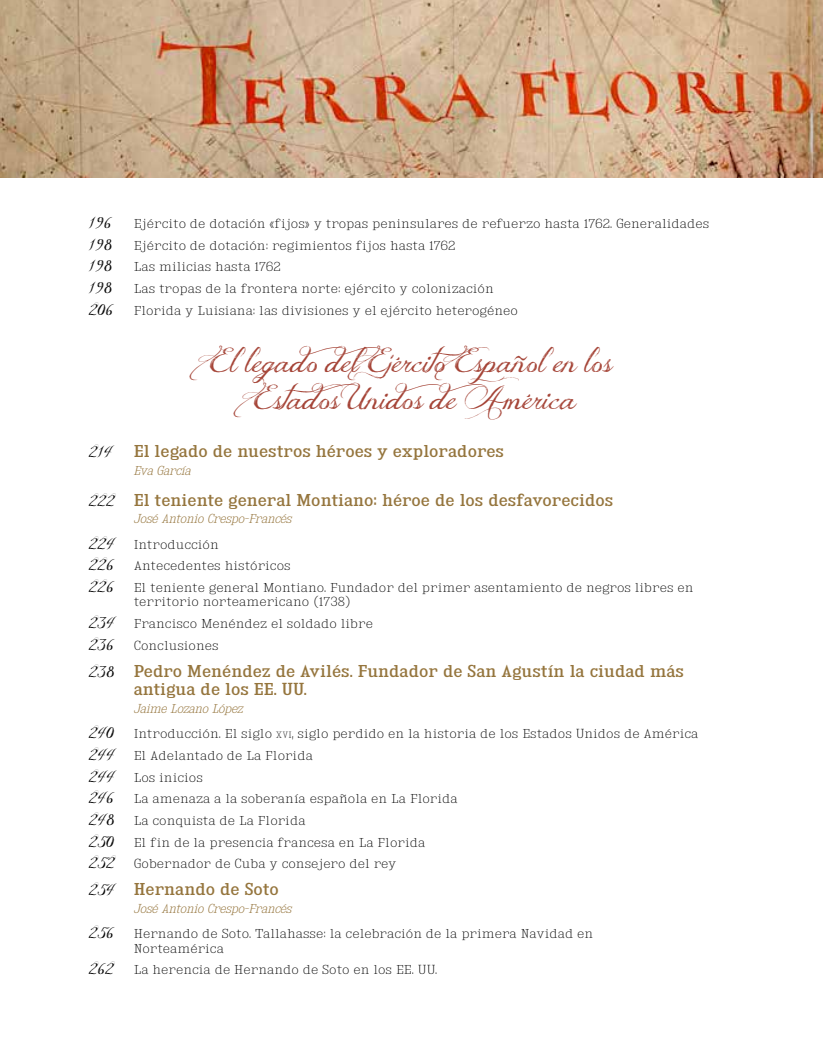
<style>
.page{position:relative;width:823px;height:1063px;background:#fff}
.page>*{position:absolute;margin:0;border:0;box-sizing:border-box;transform-origin:0 0}
.t1{font:30px/36.6px "Jellyka Delicious Cake";color:#a54437;text-align:center}
.t2{font:15px/18.6px "Kingsbridge Rg";color:#95753d}
.t3{font:11.25px/21.6px "Kingsbridge El";color:#000}
.t4{font:italic 11.25px "Kingsbridge El";color:#95753d}
.s1{font-family:"Jellyka Delicious Cake";font-size:17.5px}
.s2{font-family:"Jellyka Delicious Cake";font-size:17.5px;color:#000}
.s3{font-size:7.88px}
</style>
<div class="page">
<img style="left:0;top:0;width:822px;height:177px">
<p class="t3" style="left:89px;top:213px;width:621px"><span class="s1">196</span> Ejército de dotación «fijos» y tropas peninsulares de refuerzo hasta 1762. Generalidades <span class="s1">198</span> Ejército de dotación: regimientos fijos hasta 1762<br><span class="s1">198</span> Las milicias hasta 1762<br><span class="s1">198</span> Las tropas de la frontera norte: ejército y colonización<br><span class="s1">206</span> Florida y Luisiana: las divisiones y el ejército heterogéneo</p>
<h1 class="t1" style="left:209px;top:345px;width:405px">El legado del Ejército Español en los<br>Estados Unidos de América</h1>
<h2 class="t2" style="left:89px;top:442px;width:416px"><span class="s2">214</span> El legado de nuestros héroes y exploradores</h2>
<p class="t4" style="left:134px;top:464px;width:59px">Eva García</p>
<h2 class="t2" style="left:89px;top:490px;width:525px"><span class="s2">222</span> El teniente general Montiano: héroe de los desfavorecidos</h2>
<p class="t4" style="left:134px;top:512px;width:159px">José Antonio Crespo-Francés</p>
<p class="t3" style="left:89px;top:533px;width:606px"><span class="s1">224</span> Introducción<br><span class="s1">226</span> Antecedentes históricos<br><span class="s1">226</span> El teniente general Montiano. Fundador del primer asentamiento de negros libres en</p>
<p class="t3" style="left:89px;top:591px;width:285px;text-indent:45px">territorio norteamericano (1738)<br><span class="s1">234</span> Francisco Menéndez el soldado libre<br><span class="s1">236</span> Conclusiones</p>
<h2 class="t2" style="left:134px;top:661px;width:551px;text-indent:-45px"><span class="s2">238</span> Pedro Menéndez de Avilés. Fundador de San Agustín la ciudad más antigua de los EE. UU.</h2>
<p class="t4" style="left:134px;top:702px;width:111px">Jaime Lozano López</p>
<p class="t3" style="left:89px;top:723px;width:611px"><span class="s1">240</span> Introducción. El siglo <span class="s3">xvi</span>, siglo perdido en la historia de los Estados Unidos de América <span class="s1">244</span> El Adelantado de La Florida<br><span class="s1">244</span> Los inicios<br><span class="s1">246</span> La amenaza a la soberanía española en La Florida<br><span class="s1">248</span> La conquista de La Florida<br><span class="s1">250</span> El fin de la presencia francesa en La Florida<br><span class="s1">252</span> Gobernador de Cuba y consejero del rey</p>
<h2 class="t2" style="left:89px;top:880px;width:192px"><span class="s2">254</span> Hernando de Soto</h2>
<p class="t4" style="left:134px;top:902px;width:159px">José Antonio Crespo-Francés</p>
<p class="t3" style="left:134px;top:927px;width:461px;line-height:14.4px;text-indent:-45px"><span class="s1">256</span> Hernando de Soto. Tallahasse: la celebración de la primera Navidad en<br>Norteamérica</p>
<p class="t3" style="left:89px;top:959px;width:350px"><span class="s1">262</span> La herencia de Hernando de Soto en los EE. UU.</p>
</div>
